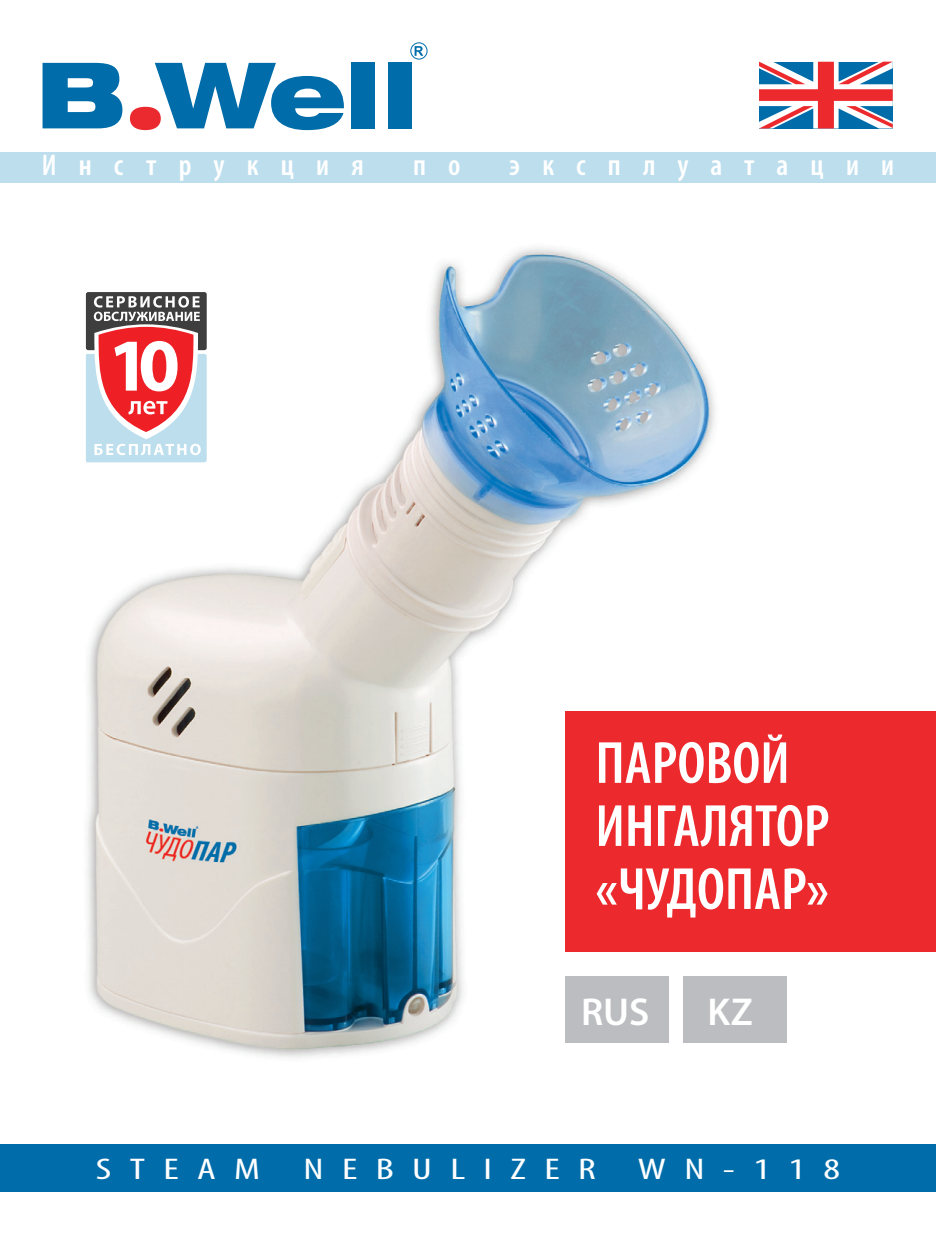
<style>
.page{position:relative;width:936px;height:1234px;background:#fff}
.page>*{position:absolute;margin:0;border:0;box-sizing:border-box;transform-origin:0 0}
.t1{font:600 condensed 60px/63px "Myriad Pro";color:#fff}
.t2{font:600 39px "Myriad Pro";color:#fff}
.t3{font:600 condensed 30px "Myriad Pro";letter-spacing:.74em;color:#fff}
.t4{font:condensed 30px "Myriad Pro";letter-spacing:.425em;color:#fff;scale:1.44 1}
</style>
<div class="page">
<img style="left:85px;top:247px;width:652px;height:811px">
<div style="left:0;top:152px;width:935px;height:31px;background:#bddeed"></div>
<div style="left:0;top:1143px;width:935px;height:48px;background:#006daa"></div>
<svg style="left:86px;top:292px;width:121px;height:170px"></svg>
<div style="left:410px;top:43px;width:17px;height:16px;border:1px solid #006daa;border-radius:50%"></div>
<svg style="left:414px;top:46px;width:9px;height:10px"></svg>
<svg style="left:43px;top:63px;width:79px;height:65px;background:#2783b7"></svg>
<svg style="left:155px;top:63px;width:189px;height:67px"></svg>
<div style="left:352px;top:62px;width:23px;height:66px;background:#006daa"></div>
<div style="left:388px;top:62px;width:23px;height:66px;background:#006daa"></div>
<div style="left:130px;top:107px;width:31px;height:23px;background:#ea2a2e;border-radius:50%"></div>
<svg style="left:759px;top:62px;width:133px;height:66px"></svg>
<div style="left:565px;top:711px;width:370px;height:240px;background:#ec2a2d"></div>
<div style="left:565px;top:976px;width:103px;height:66px;background:#bcbdc0"></div>
<div style="left:683px;top:976px;width:104px;height:66px;background:#bcbdc0"></div>
<p class="t3" style="left:42px;top:148px;width:323px">Инструкция</p>
<p class="t3" style="left:413px;top:148px;width:49px">п о</p>
<p class="t3" style="left:509px;top:148px;width:386px">эксплуатации</p>
<p class="t1" style="left:595px;top:732px;width:236px">ПАРОВОЙ<br>ИНГАЛЯТОР «ЧУДОПАР»</p>
<p class="t2" style="left:581px;top:986px;width:70px">RUS</p>
<p class="t2" style="left:707px;top:986px;width:47px">KZ</p>
<p class="t4" style="left:96px;top:1150px;width:115px">STEAM</p>
<p class="t4" style="left:303px;top:1150px;width:204px">NEBULIZER</p>
<p class="t4" style="left:637px;top:1150px;width:142px">WN-118</p>
</div>
